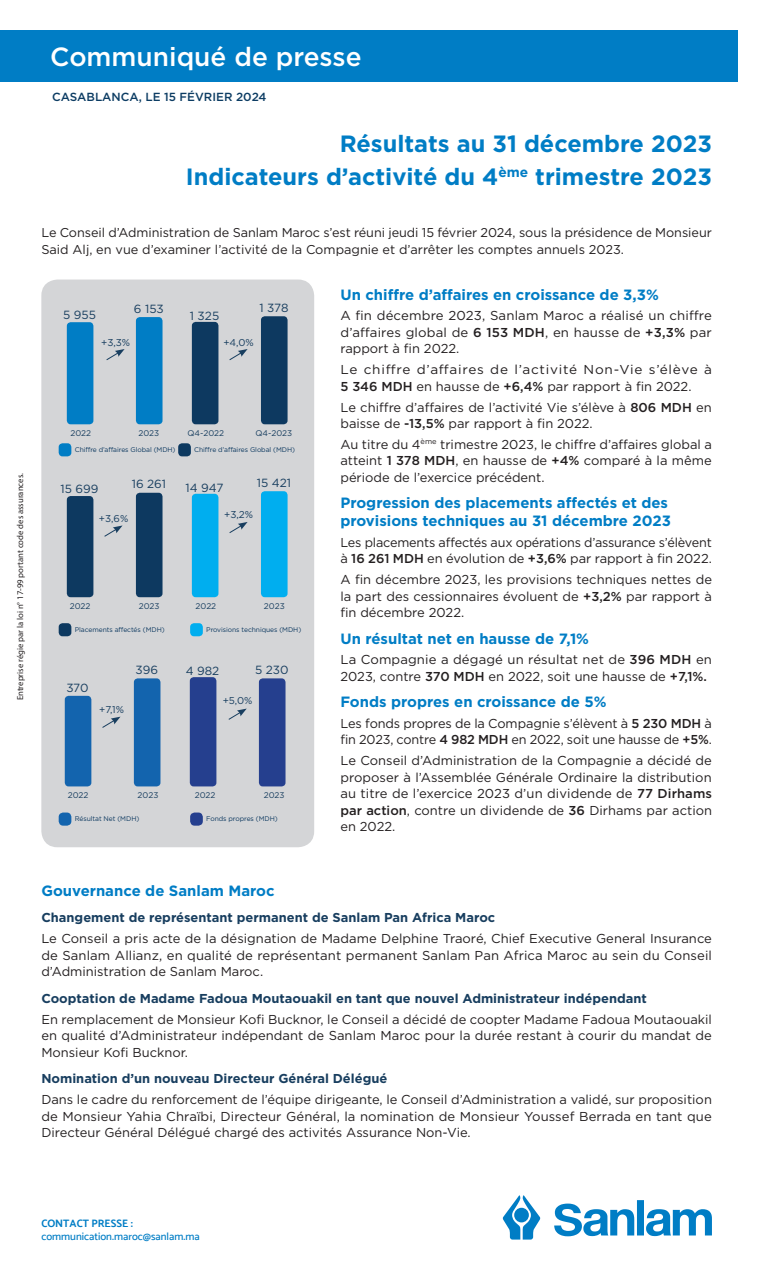
<style>
.page{position:relative;width:766px;height:1278px;background:#fff}
.page>*{position:absolute;margin:0;border:0;box-sizing:border-box;transform-origin:0 0}
.t1{font:500 26.25px "Gotham";color:#fff}
.t2{font:700 23.55px/33.2px "Gotham";color:#007dc5;text-align:right}
.t3{font:700 14.85px/17.9px "Gotham";color:#007dc5}
.t4{font:700 13.65px "Gotham";color:#007dc5}
.t5{font:12.9px/16.5px "Gotham";color:#231f20;text-align:justify}
.t6{font:700 12.9px "Gotham";color:#183e5f}
.t7{font:12.9px/16.5px "Gotham";color:#231f20;scale:1.05 1}
.t8{font:12.9px "Gotham";letter-spacing:.055em;color:#231f20;scale:1.05 1}
.t9{font:12.75px/16.5px "Gotham";letter-spacing:-.005em;color:#231f20}
.t10{font:11.85px "Gotham";color:#183e5f}
.t11{font:500 11.7px "Gotham";color:#0c3c63}
.t12{font:500 10.65px "Catamaran";color:#007dc5}
.t13{font:700 10.65px "Catamaran";color:#007dc5}
.t14{font:9.9px "Gotham";color:#183e5f}
.t15{font:8.7px "Myriad Pro";color:#231f20}
.t16{font:8.25px "Gotham";color:#183e5f}
.t17{font:7.5px "Gotham";color:#231f20}
.t18{font:6.75px "Gotham";letter-spacing:-.01em;color:#0d3960}
.s1{font-weight:500}
</style>
<div class="page">
<div style="left:41px;top:279px;width:273px;height:568px;background:#d4d5d7;border-radius:16px"></div>
<div style="left:0;top:30px;width:737px;height:51px;background:#007dc5"></div>
<svg style="left:502px;top:1195px;width:209px;height:44px"></svg>
<div style="left:65px;top:695px;width:26px;height:91px;background:#1364ae;border-radius:4px"></div>
<div style="left:190px;top:677px;width:26px;height:109px;background:#253f8e;border-radius:4px"></div>
<svg style="left:102px;top:716px;width:18px;height:12px"></svg>
<svg style="left:228px;top:708px;width:19px;height:12px"></svg>
<div style="left:134px;top:678px;width:26px;height:108px;background:#1364ae;border-radius:4px"></div>
<div style="left:259px;top:678px;width:26px;height:108px;background:#253f8e;border-radius:4px"></div>
<div style="left:59px;top:443px;width:12px;height:13px;background:#007dc5;border-radius:4px"></div>
<div style="left:59px;top:812px;width:12px;height:13px;background:#1364ae;border-radius:5px"></div>
<div style="left:178px;top:443px;width:13px;height:13px;background:#0d3960;border-radius:4px"></div>
<div style="left:190px;top:812px;width:13px;height:13px;background:#253f8e;border-radius:5px"></div>
<div style="left:67px;top:322px;width:26px;height:102px;background:#007dc5;border-radius:4px"></div>
<div style="left:67px;top:496px;width:26px;height:101px;background:#0d3960;border-radius:4px"></div>
<div style="left:192px;top:322px;width:26px;height:102px;background:#0d3960;border-radius:4px"></div>
<div style="left:192px;top:493px;width:26px;height:104px;background:#00aeef;border-radius:4px"></div>
<svg style="left:104px;top:525px;width:18px;height:12px"></svg>
<svg style="left:229px;top:349px;width:18px;height:11px"></svg>
<svg style="left:106px;top:349px;width:19px;height:11px"></svg>
<svg style="left:229px;top:522px;width:18px;height:11px"></svg>
<div style="left:136px;top:317px;width:26px;height:107px;background:#007dc5;border-radius:4px"></div>
<div style="left:136px;top:492px;width:26px;height:105px;background:#0d3960;border-radius:4px"></div>
<div style="left:261px;top:316px;width:26px;height:108px;background:#0d3960;border-radius:4px"></div>
<div style="left:261px;top:491px;width:26px;height:106px;background:#00aeef;border-radius:4px"></div>
<div style="left:59px;top:623px;width:12px;height:13px;background:#0d3960;border-radius:4px"></div>
<div style="left:190px;top:623px;width:13px;height:13px;background:#00aeef;border-radius:4px"></div>
<h1 class="t1" style="left:50px;top:40px;width:313px">Communiqué de presse</h1>
<p class="t11" style="left:52px;top:89px;width:216px">CASABLANCA, LE 15 FÉVRIER 2024</p>
<h2 class="t2" style="left:339px;top:127px;width:373px">Résultats au 31 décembre 2023 trimestre 2023</h2>
<p class="t4" style="left:498px;top:163px;width:31px">ème</p>
<h2 class="t2" style="left:186px;top:160px;width:314px">Indicateurs d’activité du 4</h2>
<p class="t15" style="left:15px;top:700px;width:229px;rotate:-90deg">Entreprise régie par la loi °n 17-99 portant code des assurances.</p>
<p class="t9" style="left:41px;top:224px;width:671px">Le Conseil d’Administration de Sanlam Maroc ’s est réuni jeudi 15 février 2024, sous la présidence de Monsieur<br>Said Alj, en vue d’examiner ’l activité de la Compagnie et d’arrêter les comptes annuels 2023.</p>
<p class="t10" style="left:63px;top:307px;width:34px">5 955</p>
<p class="t10" style="left:134px;top:301px;width:31px">6 153</p>
<p class="t10" style="left:190px;top:308px;width:31px">1 325</p>
<p class="t10" style="left:259px;top:300px;width:31px">1 378</p>
<p class="t14" style="left:101px;top:335px;width:31px">+3,3%</p>
<p class="t14" style="left:223px;top:335px;width:32px">+4,0%</p>
<p class="t16" style="left:70px;top:427px;width:22px">2022</p>
<p class="t16" style="left:138px;top:427px;width:22px">2023</p>
<p class="t16" style="left:187px;top:427px;width:38px">Q4-2022</p>
<p class="t16" style="left:255px;top:427px;width:38px">Q4-2023</p>
<p class="t18" style="left:75px;top:445px;width:102px">Chiffre d’affaires Global (MDH(</p>
<p class="t18" style="left:194px;top:445px;width:102px">Chiffre d’affaires Global (MDH(</p>
<p class="t10" style="left:61px;top:481px;width:39px">15 699</p>
<p class="t10" style="left:132px;top:476px;width:36px">16 261</p>
<p class="t10" style="left:185px;top:479px;width:39px">14 947</p>
<p class="t10" style="left:257px;top:475px;width:36px">15 421</p>
<p class="t14" style="left:99px;top:511px;width:31px">+3,6%</p>
<p class="t14" style="left:224px;top:508px;width:30px">+3,2%</p>
<p class="t16" style="left:70px;top:600px;width:22px">2022</p>
<p class="t16" style="left:139px;top:600px;width:22px">2023</p>
<p class="t18" style="left:75px;top:624px;width:91px">Placements affectés (MDH)</p>
<p class="t10" style="left:66px;top:680px;width:24px">370</p>
<p class="t14" style="left:99px;top:702px;width:26px">+7,1%</p>
<p class="t10" style="left:135px;top:662px;width:24px">396</p>
<p class="t16" style="left:195px;top:600px;width:22px">2022</p>
<p class="t16" style="left:264px;top:600px;width:22px">2023</p>
<p class="t18" style="left:206px;top:624px;width:96px">Provisions techniques (MDH(</p>
<p class="t10" style="left:186px;top:663px;width:35px">4 982</p>
<p class="t10" style="left:255px;top:662px;width:35px">5 230</p>
<p class="t14" style="left:222px;top:694px;width:31px">+5,0%</p>
<p class="t16" style="left:68px;top:789px;width:22px">2022</p>
<p class="t16" style="left:138px;top:789px;width:22px">2023</p>
<p class="t16" style="left:195px;top:789px;width:22px">2022</p>
<p class="t16" style="left:264px;top:789px;width:22px">2023</p>
<p class="t18" style="left:75px;top:814px;width:66px">Résultat Net (MDH(</p>
<p class="t18" style="left:206px;top:814px;width:73px">Fonds propres (MDH(</p>
<p class="t3" style="left:340px;top:285px;width:320px">Un chiffre d’affaires en croissance de 3,3%</p>
<p class="t5" style="left:340px;top:307px;width:373px">A fin décembre 2023, Sanlam Maroc a réalisé un chiffre d’affaires global de <span class="s1">6 153 MDH</span>, en hausse de <span class="s1">+3,3%</span> par rapport à fin 2022.</p>
<p class="t7" style="left:704px;top:361px;width:9px">à</p>
<p class="t8" style="left:514px;top:361px;width:61px">’l activité</p>
<p class="t7" style="left:648px;top:361px;width:48px">’s élève</p>
<p class="t7" style="left:364px;top:361px;width:46px">chiffre</p>
<p class="t7" style="left:416px;top:361px;width:65px">d’affaires</p>
<p class="t7" style="left:490px;top:361px;width:18px">de</p>
<p class="t7" style="left:583px;top:361px;width:58px">Non-Vie</p>
<p class="t7" style="left:340px;top:361px;width:336px">Le<br><span class="s1">5 346 MDH</span> en hausse de <span class="s1">+6,4%</span> par rapport à fin 2022.</p>
<p class="t5" style="left:340px;top:398px;width:373px">Le chiffre d’affaires de ’l activité Vie ’s élève à <span class="s1">806 MDH</span> en baisse de <span class="s1">-13,5%</span> par rapport à fin 2022.</p>
<p class="t5" style="left:440px;top:435px;width:273px">trimestre 2023, le chiffre d’affaires global a</p>
<p class="t17" style="left:420px;top:437px;width:18px">ème</p>
<p class="t5" style="left:340px;top:435px;width:373px;text-align:left">Au titre du 4<br>atteint <span class="s1">1 378 MDH</span>, en hausse de <span class="s1">+4%</span> comparé laà même période de ’l exercice précédent.</p>
<p class="t3" style="left:340px;top:494px;width:332px">Progression des placements affectés et des provisions techniques au 31 décembre 2023</p>
<p class="t5" style="left:340px;top:533px;width:373px">Les placements affectés aux opérations d’assurance ’s élèvent à <span class="s1">16 261 MDH</span> en évolution de <span class="s1">+3,6%</span> par rapport à fin 2022.</p>
<p class="t5" style="left:340px;top:571px;width:373px">A fin décembre 2023, les provisions techniques nettes de la part des cessionnaires évoluent de <span class="s1">+3,2%</span> par rapport à fin décembre 2022.</p>
<p class="t3" style="left:340px;top:629px;width:250px">Un résultat net en hausse de 7,1%</p>
<p class="t5" style="left:340px;top:651px;width:373px">La Compagnie a dégagé un résultat net de <span class="s1">396 MDH</span> en<br>2023, contre <span class="s1">370 MDH</span> en 2022, soit une hausse de <span class="s1">+7,1%.</span></p>
<p class="t3" style="left:340px;top:692px;width:267px">Fonds propres en croissance de 5%</p>
<p class="t5" style="left:340px;top:714px;width:373px">Les fonds propres de la Compagnie ’s élèvent <span class="s1">5</span>à <span class="s1">230 MDH</span> à fin 2023, contre <span class="s1">4 982 MDH</span> en 2022, soit une hausse de <span class="s1">+5%</span>.</p>
<p class="t5" style="left:340px;top:752px;width:373px">Le Conseil d’Administration de la Compagnie a décidé de proposer ’là Assemblée Générale Ordinaire la distribution au titre de ’l exercice 2023 d’un dividende de <span class="s1">77 Dirhams par action</span>, contre un dividende de <span class="s1">36</span> Dirhams par action en 2022.</p>
<p class="t3" style="left:41px;top:881px;width:235px">Gouvernance de Sanlam Maroc</p>
<p class="t6" style="left:41px;top:909px;width:455px">Changement de représentant permanent de Sanlam Pan Africa Maroc</p>
<p class="t5" style="left:41px;top:929px;width:672px">Le Conseil a pris acte de la désignation de Madame Delphine Traoré, Chief Executive General Insurance de Sanlam Allianz, en qualité de représentant permanent Sanlam Pan Africa Maroc au sein du Conseil d’Administration de Sanlam Maroc.</p>
<p class="t6" style="left:41px;top:989px;width:607px">Cooptation de Madame Fadoua Moutaouakil en tant que nouvel Administrateur indépendant</p>
<p class="t5" style="left:41px;top:1010px;width:672px">En remplacement de Monsieur Kofi Bucknor le, Conseil a décidé de coopter Madame Fadoua Moutaouakil en qualité d’Administrateur indépendant de Sanlam Maroc pour la durée restant à courir du mandat de Monsieur Kofi Bucknor.</p>
<p class="t6" style="left:41px;top:1070px;width:347px">Nomination d’un nouveau Directeur Général Délégué</p>
<p class="t5" style="left:41px;top:1090px;width:672px">Dans le cadre du renforcement de ’l équipe dirigeante le, Conseil d’Administration a validé, sur proposition de Monsieur Yahia Chraïbi, Directeur Général, la nomination de Monsieur Youssef Berrada en tant que Directeur Général Délégué chargé des activités Assurance Non-Vie.</p>
<p class="t13" style="left:41px;top:1216px;width:93px">CONTACT PRESSE :</p>
<p class="t12" style="left:41px;top:1229px;width:160px">communication.maroc@sanlam.ma</p>
</div>
